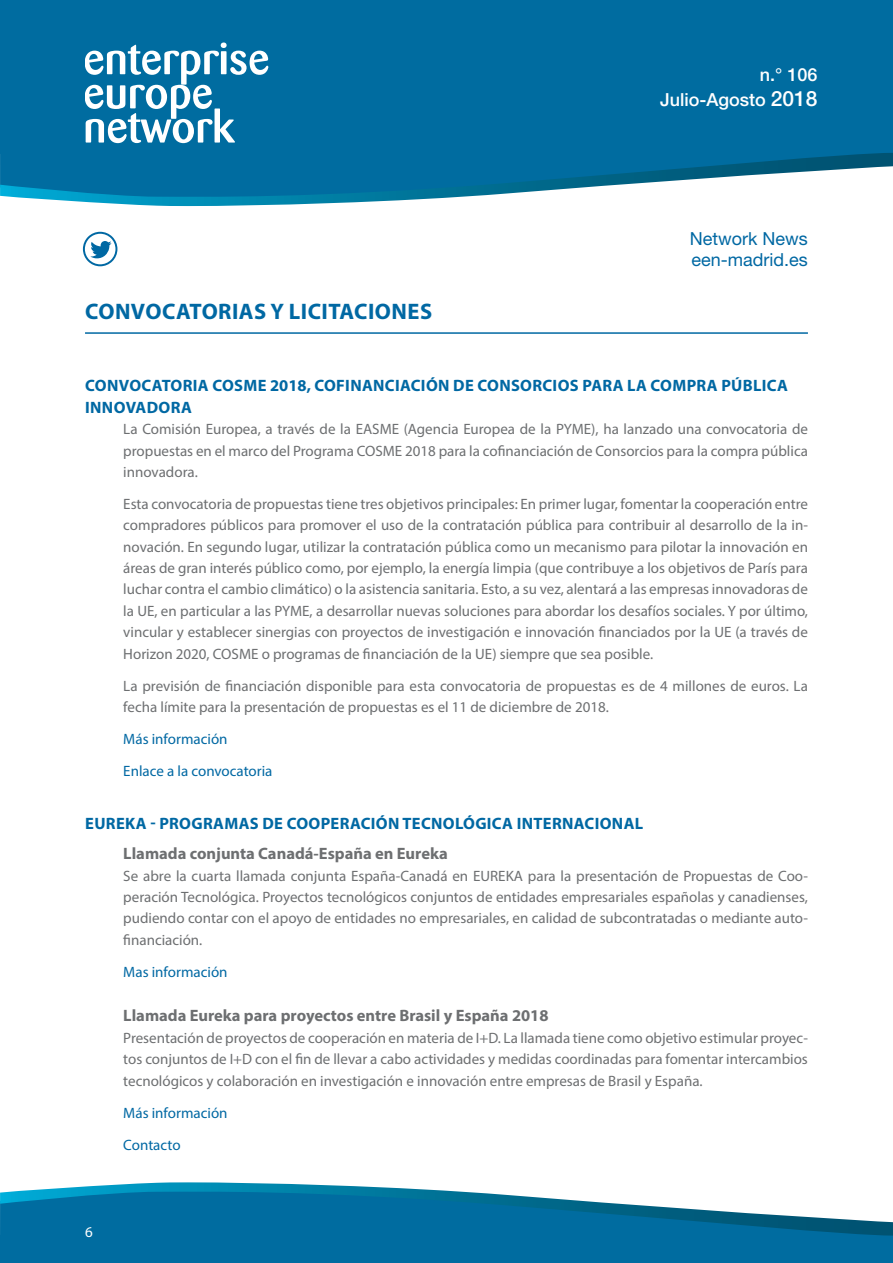
<style>
.page{position:relative;width:893px;height:1263px;background:#fff}
.page>*{position:absolute;margin:0;border:0;box-sizing:border-box;transform-origin:0 0}
.LADILLO_01{font:700 22.5px "Myriad Pro";letter-spacing:.02em;color:#0068a3}
.t1{font:18px/21.3px "Helvetica Neue LT Std";color:#0068a3}
.t2{font:500 18px/25.2px "Helvetica Neue LT Std";color:#fff;text-align:right}
.LADILLO_02{font:700 16.5px/21.3px "Myriad Pro";letter-spacing:.02em;color:#0068a3}
.Ladillo3{font:700 16.5px "Myriad Pro";color:#6d6f71}
.TEXTO{font:15px/21.3px "Myriad Pro";color:#6d6f71;text-align:justify}
.Mas_informacion{font:15px "Myriad Pro";color:#0068a3}
.t3{font:15px "Myriad Pro";color:#fff}
.s1{font-size:21px}
</style>
<div class="page">
<div style="left:0;top:0;width:893px;height:153px;background:#006ca0"></div>
<svg style="left:0;top:153px;width:893px;height:53px"></svg>
<svg style="left:85px;top:43px;width:183px;height:100px"></svg>
<div style="left:0;top:1235px;width:893px;height:28px;background:#006ca0"></div>
<svg style="left:0;top:1182px;width:893px;height:53px"></svg>
<svg style="left:82px;top:231px;width:36px;height:36px"></svg>
<hr style="left:85px;top:332px;width:723px;height:2px;background:#0068a3">
<p class="t2" style="left:660px;top:62px;width:159px">n.° 106<br>Julio-Agosto <span class="s1">2018</span></p>
<p class="LADILLO_01" style="left:85px;top:297px;width:348px">CONVOCATORIAS Y LICITACIONES</p>
<p class="t1" style="left:690px;top:227px;width:119px">Network News een-madrid.es</p>
<p class="LADILLO_02" style="left:85px;top:375px;width:704px">CONVOCATORIA COSME 2018, COFINANCIACIÓN DE CONSORCIOS PARA LA COMPRA PÚBLICA<br>INNOVADORA</p>
<p class="TEXTO" style="left:123px;top:418px;width:686px">La Comisión Europea, a través de la EASME (Agencia Europea de la PYME), ha lanzado una convocatoria de propuestas en el marco del Programa COSME 2018 para la cofinanciación de Consorcios para la compra pública innovadora.</p>
<p class="TEXTO" style="left:123px;top:493px;width:686px">Esta convocatoria de propuestas tiene tres objetivos principales: En primer lugar, fomentar la cooperación entre compradores públicos para promover el uso de la contratación pública para contribuir al desarrollo de la in&shy;novación. En segundo lugar, utilizar la contratación pública como un mecanismo para pilotar la innovación en áreas de gran interés público como, por ejemplo, la energía limpia (que contribuye a los objetivos de París para luchar contra el cambio climático) o la asistencia sanitaria. Esto, a su vez, alentará a las empresas innovadoras de la UE, en particular a las PYME, a desarrollar nuevas soluciones para abordar los desafíos sociales. Y por último, vincular y establecer sinergias con proyectos de investigación e innovación financiados por la UE (a través de Horizon 2020, COSME o programas de financiación de la UE) siempre que sea posible.</p>
<p class="TEXTO" style="left:123px;top:675px;width:686px">La previsión de financiación disponible para esta convocatoria de propuestas es de 4 millones de euros. La fecha límite para la presentación de propuestas es el 11 de diciembre de 2018.</p>
<p class="Mas_informacion" style="left:123px;top:730px;width:106px">Más información</p>
<p class="Mas_informacion" style="left:123px;top:762px;width:151px">Enlace a la convocatoria</p>
<p class="LADILLO_02" style="left:85px;top:812px;width:559px">EUREKA - PROGRAMAS DE COOPERACIÓN TECNOLÓGICA INTERNACIONAL</p>
<p class="Ladillo3" style="left:123px;top:843px;width:326px">Llamada conjunta Canadá-España en Eureka</p>
<p class="TEXTO" style="left:123px;top:865px;width:686px">Se abre la cuarta llamada conjunta España-Canadá en EUREKA para la presentación de Propuestas de Coo&shy;peración Tecnológica. Proyectos tecnológicos conjuntos de entidades empresariales españolas y canadienses, pudiendo contar con el apoyo de entidades no empresariales, en calidad de subcontratadas o mediante auto&shy;financiación.</p>
<p class="Mas_informacion" style="left:123px;top:962px;width:106px">Mas información</p>
<p class="Ladillo3" style="left:123px;top:1005px;width:427px">Llamada Eureka para proyectos entre Brasil y España 2018</p>
<p class="TEXTO" style="left:123px;top:1027px;width:686px">Presentación de proyectos de cooperación en materia de I+D. La llamada tiene como objetivo estimular proyec&shy;tos conjuntos de I+D con el fin de llevar a cabo actividades y medidas coordinadas para fomentar intercambios tecnológicos y colaboración en investigación e innovación entre empresas de Brasil y España.</p>
<p class="Mas_informacion" style="left:123px;top:1103px;width:106px">Más información</p>
<p class="Mas_informacion" style="left:123px;top:1135px;width:59px">Contacto</p>
<p class="t3" style="left:85px;top:1222px;width:9px">6</p>
</div>
